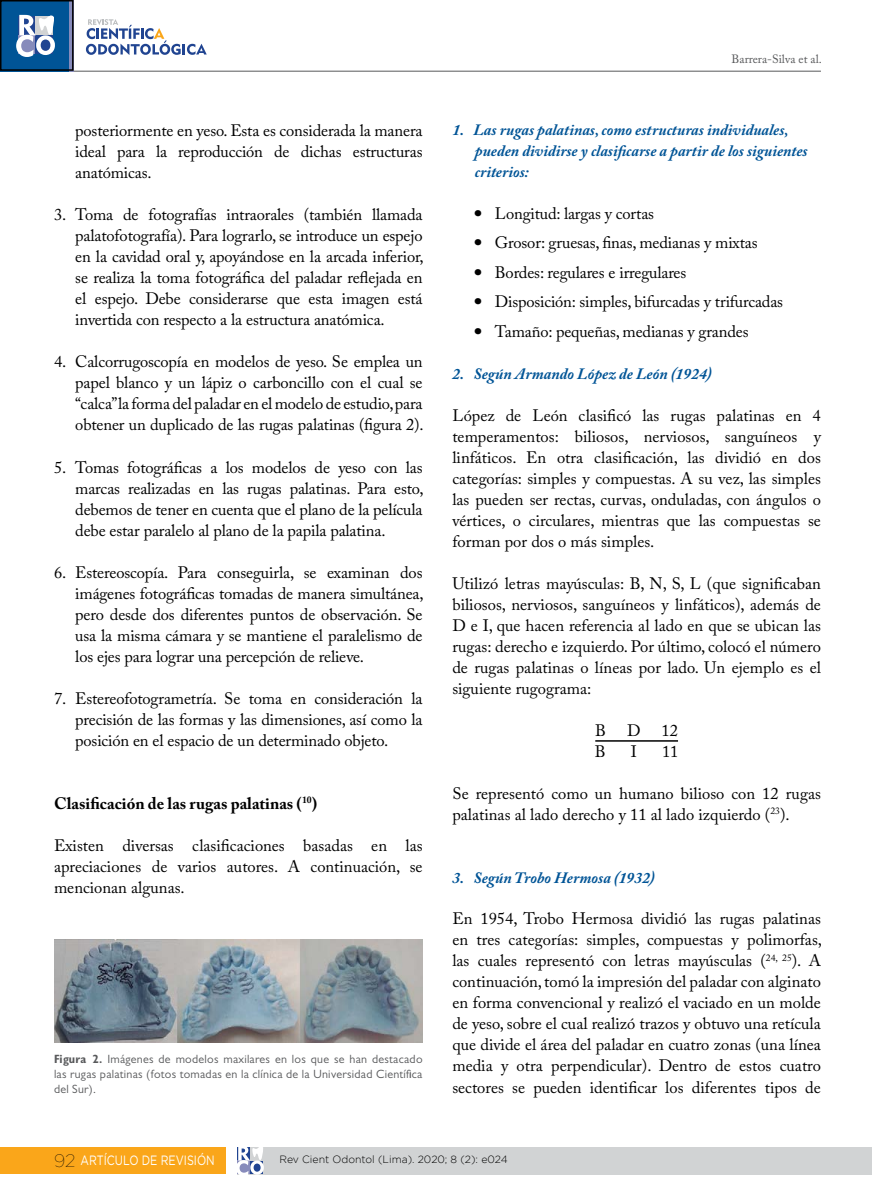
<style>
.page{position:relative;width:872px;height:1187px;background:#fff}
.page>*{position:absolute;margin:0;border:0;box-sizing:border-box;transform-origin:0 0}
.t1{font:16.5px/21px "Adobe Caslon Pro";letter-spacing:-.01em;color:#000;text-align:justify}
.t2{font:700 16.5px "Adobe Caslon Pro";color:#000}
.t3{font:italic 700 15.75px/21px "Adobe Caslon Pro";color:#005496}
.t4{font:13.5px "Gotham";color:#fff;scale:.8 1}
.t5{font:12px/15px "Gill Sans";letter-spacing:.02em;color:#58595b;text-align:justify}
.t6{font:12px "Adobe Caslon Pro";color:#58595b}
.t7{font:300 10.5px "Gotham";color:#000}
.s1{font-weight:700;font-stretch:condensed}
.s2{font-size:27px}
.s3{font-weight:100;font-size:18px;color:#000}
</style>
<div class="page">
<div style="left:0;top:1146px;width:225px;height:27px;background:#faa61a"></div>
<div style="left:237px;top:1146px;width:635px;height:28px;background:#d1d3d4"></div>
<hr style="left:47px;top:71px;width:774px;height:1px;background:#58595b">
<div style="left:0;top:0;width:70px;height:72px;background:#005496"></div>
<hr style="left:70px;top:0;width:4px;height:72px;background:#878bbb">
<svg style="left:16px;top:14px;width:39px;height:43px;background:#a1b4d0"></svg>
<svg style="left:86px;top:19px;width:121px;height:36px"></svg>
<svg style="left:237px;top:1146px;width:27px;height:29px"></svg>
<div style="left:0;top:0;width:74px;height:71px;border:2px solid #000"></div>
<hr style="left:595px;top:740px;width:83px;height:1px;background:#000">
<img style="left:54px;top:939px;width:368px;height:102px">
<p class="t1" style="left:75px;top:119px;width:349px">posteriormente en yeso. Esta es considerada la manera ideal para la reproducción de dichas estructuras anatómicas.</p>
<p class="t1" style="left:75px;top:204px;width:350px;text-indent:-21px">3. Toma de fotografías intraorales (también llamada palatofotografía). Para lograrlo, se introduce un espejo en la cavidad oral y, apoyándose en la arcada inferior, se realiza la toma fotográfica del paladar reflejada en el espejo. Debe considerarse que esta imagen está invertida con respecto a la estructura anatómica.</p>
<p class="t1" style="left:75px;top:351px;width:350px;text-indent:-21px">4. Calcorrugoscopía en modelos de yeso. Se emplea un papel blanco y un lápiz o carboncillo con el cual se “calca” la forma del paladar en el modelo de estudio, para obtener un duplicado de las rugas palatinas (figura 2).</p>
<p class="t1" style="left:75px;top:456px;width:350px;text-indent:-21px">5. Tomas fotográficas a los modelos de yeso con las marcas realizadas en las rugas palatinas. Para esto, debemos de tener en cuenta que el plano de la película debe estar paralelo al plano de la papila palatina.</p>
<p class="t1" style="left:75px;top:561px;width:350px;text-indent:-21px">6. Estereoscopía. Para conseguirla, se examinan dos imágenes fotográficas tomadas de manera simultánea, pero desde dos diferentes puntos de observación. Se usa la misma cámara y se mantiene el paralelismo de los ejes para lograr una percepción de relieve.</p>
<p class="t1" style="left:75px;top:688px;width:349px;text-indent:-21px">7. Estereofotogrametría. Se toma en consideración la precisión de las formas y las dimensiones, así como la posición en el espacio de un determinado objeto.</p>
<p class="t2" style="left:54px;top:793px;width:264px">Clasificación de las rugas palatinas (<sup>10</sup>)</p>
<p class="t1" style="left:54px;top:834px;width:370px">Existen diversas clasificaciones basadas en las apreciaciones de varios autores. A continuación, se mencionan algunas.</p>
<p class="t5" style="left:54px;top:1051px;width:370px"><span class="s1">Figura 2.</span> Imágenes de modelos maxilares en los que se han destacado las rugas palatinas (fotos tomadas en la clínica de la Universidad Científica del Sur).</p>
<p class="t6" style="left:731px;top:51px;width:92px">Barrera-Silva et al.</p>
<p class="t3" style="left:475px;top:119px;width:334px;text-indent:-22px">1. Las rugas palatinas, como estructuras individuales, pueden dividirse y clasificarse a partir de los siguientes criterios:</p>
<p class="t1" style="left:473px;top:203px;width:182px"><span class="s2">•</span> Longitud: largas y cortas</p>
<p class="t1" style="left:473px;top:232px;width:285px"><span class="s2">•</span> Grosor: gruesas, finas, medianas y mixtas</p>
<p class="t1" style="left:473px;top:262px;width:214px"><span class="s2">•</span> Bordes: regulares e irregulares</p>
<p class="t1" style="left:473px;top:291px;width:311px"><span class="s2">•</span> Disposición: simples, bifurcadas y trifurcadas</p>
<p class="t1" style="left:473px;top:321px;width:276px"><span class="s2">•</span> Tamaño: pequeñas, medianas y grandes</p>
<p class="t3" style="left:452px;top:363px;width:261px">2. Según Armando López de León (1924)</p>
<p class="t1" style="left:452px;top:405px;width:370px">López de León clasificó las rugas palatinas en 4 temperamentos: biliosos, nerviosos, sanguíneos y linfáticos. En otra clasificación, las dividió en dos categorías: simples y compuestas. A su vez, las simples las pueden ser rectas, curvas, onduladas, con ángulos o vértices, o circulares, mientras que las compuestas se forman por dos o más simples.</p>
<p class="t1" style="left:452px;top:572px;width:370px">Utilizó letras mayúsculas: B, N, S, L (que significaban biliosos, nerviosos, sanguíneos y linfáticos), además de D e I, que hacen referencia al lado en que se ubican las rugas: derecho e izquierdo. Por último, colocó el número de rugas palatinas o líneas por lado. Un ejemplo es el siguiente rugograma:</p>
<p class="t1" style="left:595px;top:719px;width:12px">B</p>
<p class="t1" style="left:627px;top:719px;width:15px">D</p>
<p class="t1" style="left:661px;top:719px;width:18px">12</p>
<p class="t1" style="left:595px;top:740px;width:12px">B</p>
<p class="t1" style="left:631px;top:740px;width:8px">I</p>
<p class="t1" style="left:662px;top:740px;width:18px">11</p>
<p class="t1" style="left:452px;top:782px;width:370px">Se representó como un humano bilioso con 12 rugas palatinas al lado derecho y 11 al lado izquierdo (<sup>23</sup>).</p>
<p class="t3" style="left:452px;top:866px;width:204px">3. Según Trobo Hermosa (1932)</p>
<p class="t1" style="left:452px;top:908px;width:371px">En 1954, Trobo Hermosa dividió las rugas palatinas en tres categorías: simples, compuestas y polimorfas, las cuales representó con letras mayúsculas (<sup>24,</sup> <sup>25</sup>). A continuación, tomó la impresión del paladar con alginato en forma convencional y realizó el vaciado en un molde de yeso, sobre el cual realizó trazos y obtuvo una retícula que divide el área del paladar en cuatro zonas (una línea media y otra perpendicular). Dentro de estos cuatro sectores se pueden identificar los diferentes tipos de</p>
<p class="t4" style="left:54px;top:1152px;width:202px"><span class="s3">92</span> ARTÍCULO DE REVISIÓN</p>
<p class="t7" style="left:279px;top:1153px;width:230px">Rev Cient Odontol (Lima). 2020; 8 (2): e024</p>
</div>
